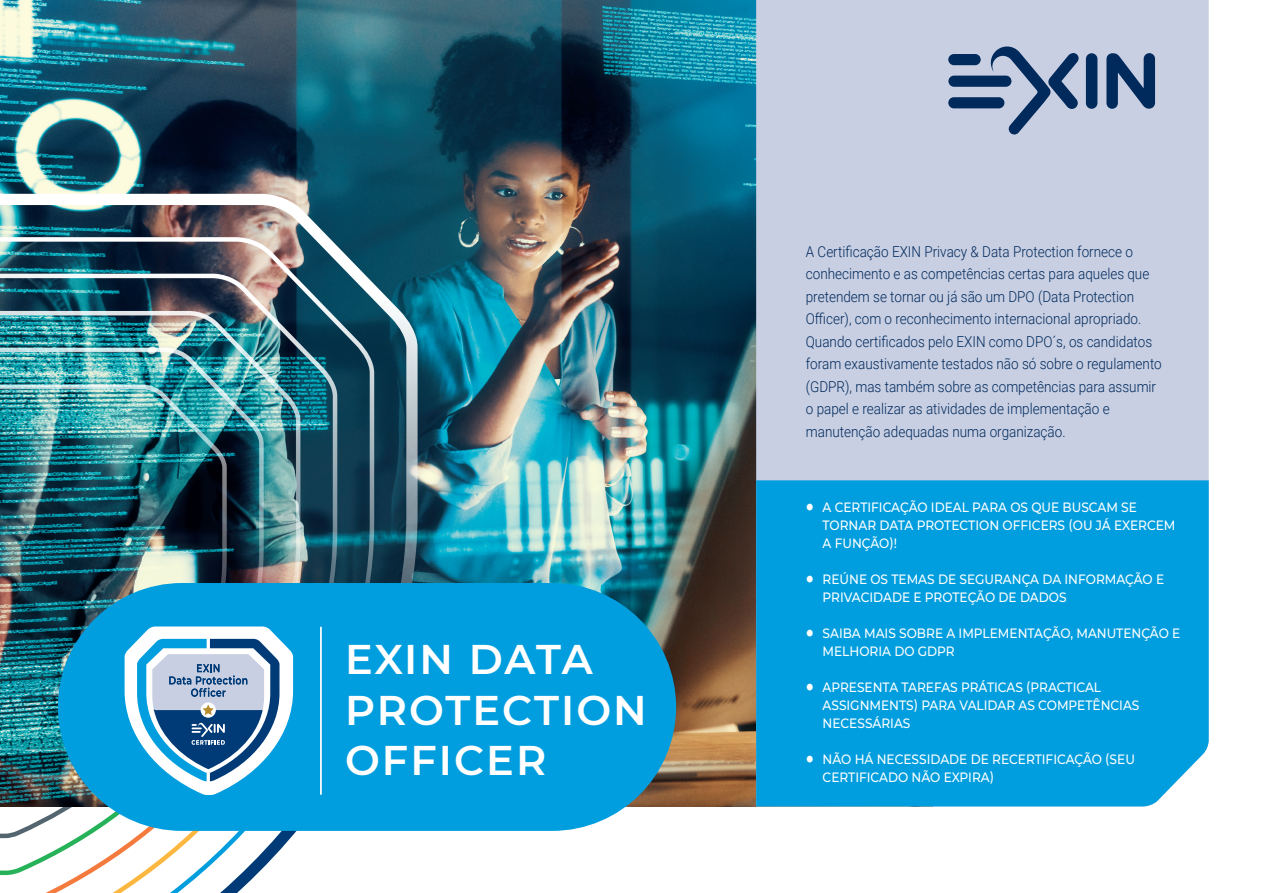
<style>
.page{position:relative;width:1263px;height:893px;background:#fff}
.page>*{position:absolute;margin:0;border:0;box-sizing:border-box;transform-origin:0 0}
.t1{font:600 41.4px "Montserrat";letter-spacing:.05em;color:#fff}
.t2{font:300 15px/22.5px "Roboto";color:#00295c;scale:.9 1}
.t3{font:500 13.5px "Montserrat";color:#fff;scale:.9 1}
.s1{font-size:36px}
</style>
<div class="page">
<img style="left:0;top:0;width:756px;height:806px">
<img style="left:0;top:192px;width:419px;height:391px">
<svg style="left:0;top:235px;width:376px;height:348px;background:#3a5c6b"></svg>
<img style="left:0;top:271px;width:339px;height:312px">
<img style="left:0;top:309px;width:303px;height:584px">
<img style="left:0;top:345px;width:266px;height:532px">
<img style="left:0;top:382px;width:229px;height:459px">
<div style="left:58px;top:583px;width:618px;height:248px;background:#009ede;border-radius:124px"></div>
<svg style="left:125px;top:626px;width:168px;height:169px"></svg>
<hr style="left:320px;top:627px;width:2px;height:167px;background:#fff">
<div style="left:756px;top:0;width:453px;height:480px;background:#c8cfe2"></div>
<div style="left:948px;top:97px;width:56px;height:11px;background:#00295c;border-radius:6px"></div>
<div style="left:948px;top:54px;width:33px;height:11px;background:#00295c;border-radius:6px"></div>
<div style="left:1086px;top:53px;width:11px;height:56px;background:#00295c;border-radius:6px"></div>
<svg style="left:1106px;top:53px;width:49px;height:56px;background:#4d6990"></svg>
<svg style="left:991px;top:46px;width:87px;height:88px;background:#8b9cb9"></svg>
<div style="left:948px;top:76px;width:63px;height:11px;background:#00295c;border-radius:6px"></div>
<div style="left:756px;top:480px;width:453px;height:326px;background:#009ede"></div>
<p class="t1" style="left:345px;top:630px;width:249px">EXIN DATA</p>
<p class="t1" style="left:345px;top:680px;width:303px">PROTECTION</p>
<p class="t1" style="left:345px;top:730px;width:203px">OFFICER</p>
<p class="t2" style="left:806px;top:239px;width:397px">A Certificação EXIN Privacy &amp; Data Protection fornece o conhecimento e as competências certas para aqueles que pretendem se tornar ou já são um DPO (Data Protection Officer), com o reconhecimento internacional apropriado.<br>Quando certificados pelo EXIN como DPO´s, os candidatos foram exaustivamente testados não só sobre o regulamento (GDPR), mas também sobre as competências para assumir o papel e realizar as atividades de implementação e</p>
<p class="t2" style="left:806px;top:419px;width:290px">manutenção adequadas numa organização.</p>
<p class="t3" style="left:804px;top:498px;width:371px"><span class="s1">•</span> A CERTIFICAÇÃO IDEAL PARA OS QUE BUSCAM SE</p>
<p class="t3" style="left:822px;top:516px;width:394px">TORNAR DATA PROTECTION OFFICERS (OU JÁ EXERCEM</p>
<p class="t3" style="left:822px;top:534px;width:84px">A FUNÇÃO)!</p>
<p class="t3" style="left:804px;top:570px;width:401px"><span class="s1">•</span> REÚNE OS TEMAS DE SEGURANÇA DA INFORMAÇÃO E</p>
<p class="t3" style="left:822px;top:588px;width:273px">PRIVACIDADE E PROTEÇÃO DE DADOS</p>
<p class="t3" style="left:804px;top:624px;width:419px"><span class="s1">•</span> SAIBA MAIS SOBRE A IMPLEMENTAÇÃO, MANUTENÇÃO E</p>
<p class="t3" style="left:822px;top:642px;width:148px">MELHORIA DO GDPR</p>
<p class="t3" style="left:804px;top:678px;width:331px"><span class="s1">•</span> APRESENTA TAREFAS PRÁTICAS (PRACTICAL</p>
<p class="t3" style="left:822px;top:696px;width:354px">ASSIGNMENTS) PARA VALIDAR AS COMPETÊNCIAS</p>
<p class="t3" style="left:822px;top:714px;width:99px">NECESSÁRIAS</p>
<p class="t3" style="left:804px;top:750px;width:369px"><span class="s1">•</span> NÃO HÁ NECESSIDADE DE RECERTIFICAÇÃO (SEU</p>
<p class="t3" style="left:822px;top:768px;width:192px">CERTIFICADO NÃO EXPIRA)</p>
</div>
